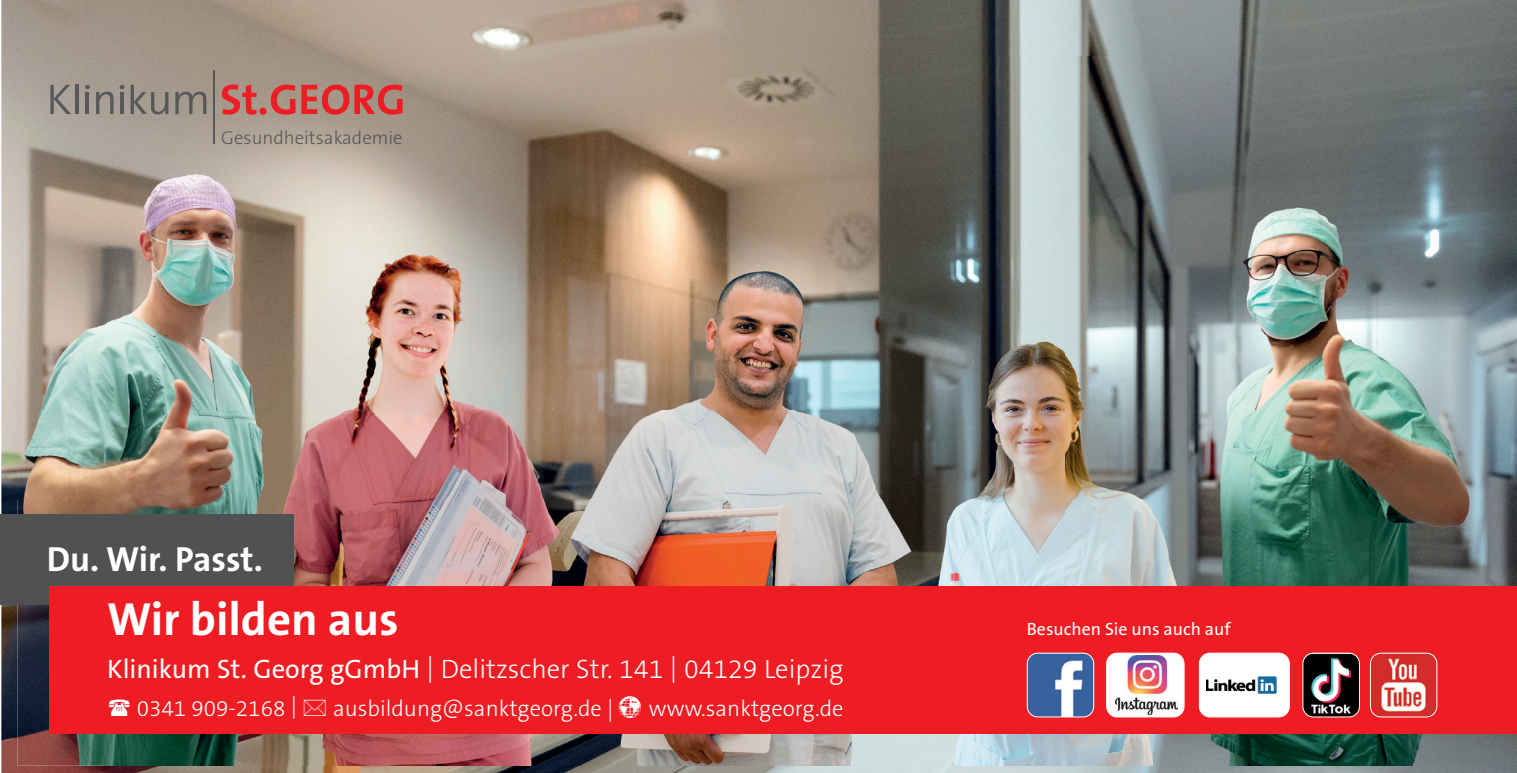
<style>
.page{position:relative;width:1517px;height:773px;background:#fff}
.page>*{position:absolute;margin:0;border:0;box-sizing:border-box;transform-origin:0 0}
.t1{font:700 46.75px "The Sans B W7";color:#fff}
.t2{font:700 35px "The Sans B W7";color:#fff}
.t3{font:300 26.75px "The Sans B W3";color:#fff}
.t4{font:300 22.5px "The Sans B W3";color:#fff}
.t5{font:300 18.75px "The Sans B W3";color:#57585a}
.t6{font:17.75px "The Sans B W5 Plain";color:#fff}
.s1{font-family:"The Sans B W5 Plain";font-weight:400}
.s2{font-family:"Illuminati";font-weight:400}
</style>
<div class="page">
<img style="left:1px;top:0;width:1516px;height:772px">
<img style="left:18px;top:56px;width:1484px;height:443px">
<img style="left:18px;top:499px;width:261px;height:15px">
<img style="left:279px;top:499px;width:1223px;height:87px">
<img style="left:18px;top:604px;width:87px;height:161px">
<img style="left:105px;top:733px;width:1397px;height:32px">
<div style="left:0;top:514px;width:293px;height:90px;background:#4f5152"></div>
<div style="left:49px;top:586px;width:1468px;height:147px;background:#ee1d23"></div>
<img style="left:1028px;top:654px;width:65px;height:62px">
<div style="left:1026px;top:652px;width:68px;height:65px;border:1px solid #fff;border-radius:11px"></div>
<img style="left:1370px;top:654px;width:66px;height:62px">
<div style="left:1370px;top:652px;width:67px;height:65px;border:1px solid #fff;border-radius:11px"></div>
<svg style="left:50px;top:85px;width:21px;height:29px"></svg>
<hr style="left:76px;top:85px;width:3px;height:29px;background:#57585a">
<svg style="left:85px;top:85px;width:5px;height:4px"></svg>
<hr style="left:86px;top:92px;width:3px;height:22px;background:#57585a">
<svg style="left:96px;top:92px;width:17px;height:22px"></svg>
<svg style="left:120px;top:85px;width:4px;height:4px"></svg>
<hr style="left:120px;top:92px;width:4px;height:22px;background:#57585a">
<svg style="left:131px;top:85px;width:37px;height:29px"></svg>
<svg style="left:175px;top:92px;width:31px;height:22px"></svg>
<hr style="left:213px;top:70px;width:2px;height:73px;background:#57585a">
<svg style="left:222px;top:84px;width:73px;height:31px;background:#c26660"></svg>
<svg style="left:301px;top:84px;width:101px;height:31px;background:#c65c57"></svg>
<img style="left:1304px;top:654px;width:55px;height:62px">
<div style="left:1302px;top:652px;width:58px;height:65px;border:1px solid #fff;border-radius:11px"></div>
<div style="left:1199px;top:653px;width:90px;height:63px;background:#fff;border-radius:11px"></div>
<img style="left:1206px;top:676px;width:70px;height:17px">
<div style="left:1199px;top:652px;width:90px;height:65px;border:1px solid #fff;border-radius:11px"></div>
<div style="left:1106px;top:653px;width:78px;height:63px;background:#fff;border-radius:11px"></div>
<img style="left:1115px;top:655px;width:62px;height:59px">
<div style="left:1106px;top:652px;width:78px;height:65px;border:1px solid #fff;border-radius:11px"></div>
<p class="t5" style="left:221px;top:125px;width:183px">Gesundheitsakademie</p>
<h2 class="t2" style="left:47px;top:536px;width:218px">Du. Wir. Passt.</h2>
<h1 class="t1" style="left:107px;top:589px;width:293px">Wir bilden aus</h1>
<p class="t3" style="left:107px;top:651px;width:738px"><span class="s1">Klinikum St. Georg gGmbH</span> | Delitzscher Str. 141 | 04129 Leipzig</p>
<p class="t4" style="left:137px;top:693px;width:162px">0341 909-2168 |</p>
<p class="t4" style="left:333px;top:693px;width:512px">ausbildung@sanktgeorg.de | <span class="s2">t</span> www.sanktgeorg.de</p>
<p class="t6" style="left:1026px;top:617px;width:205px">Besuchen Sie uns auch auf</p>
</div>
